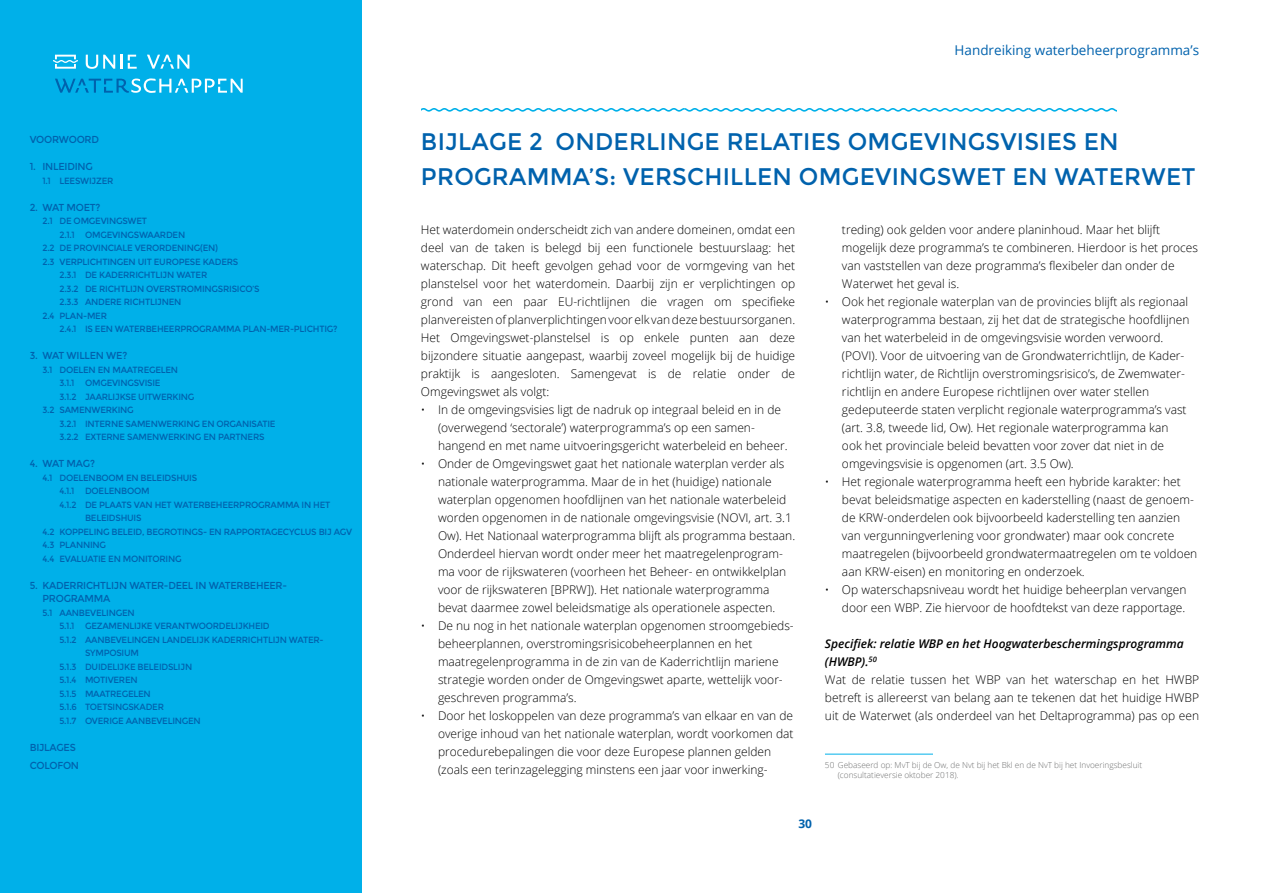
<style>
.page{position:relative;width:1263px;height:893px;background:#fff}
.page>*{position:absolute;margin:0;border:0;box-sizing:border-box;transform-origin:0 0}
.t1{font:24px/35px "Montserrat";letter-spacing:.01em;color:#0062ad}
.t2{font:13.5px "Open Sans";color:#0062ad}
.Leestekst{font:300 12px/18px "Open Sans";color:#000}
.t3{font:italic 600 12px/18px "Open Sans";color:#000}
.t4{font:700 12px "Open Sans";color:#0062ad}
.t5{font:10.2px/13.5px "Montserrat";letter-spacing:-.025em;color:#0062ad;scale:.96 1}
.t6{font:9px "Montserrat";letter-spacing:-.025em;color:#0062ad;scale:.96 1}
.Voetnoot{font:300 8.25px/9.9px "Open Sans";color:#6f7070}
</style>
<div class="page">
<div style="left:0;top:0;width:361px;height:893px;background:#00b0e9"></div>
<svg style="left:53px;top:55px;width:25px;height:14px"></svg>
<svg style="left:86px;top:55px;width:29px;height:14px"></svg>
<hr style="left:120px;top:55px;width:3px;height:14px;background:#fff">
<svg style="left:128px;top:55px;width:9px;height:14px"></svg>
<svg style="left:147px;top:55px;width:42px;height:14px"></svg>
<svg style="left:55px;top:78px;width:188px;height:15px"></svg>
<svg style="left:421px;top:108px;width:695px;height:4px"></svg>
<hr style="left:825px;top:754px;width:108px;height:1px;background:#00b0e9">
<p class="t5" style="left:30px;top:133px;width:74px">VOORWOORD</p>
<p class="t5" style="left:30px;top:160px;width:67px">1. INLEIDING</p>
<p class="t6" style="left:43px;top:175px;width:75px">1.1 LEESWIJZER</p>
<p class="t5" style="left:30px;top:201px;width:75px">2. WAT MOET?</p>
<p class="t6" style="left:43px;top:216px;width:110px">2.1 DE OMGEVINGSWET</p>
<p class="t6" style="left:60px;top:229px;width:132px">2.1.1 OMGEVINGSWAARDEN</p>
<p class="t6" style="left:43px;top:243px;width:184px">2.2 DE PROVINCIALE VERORDENING(EN)</p>
<p class="t6" style="left:43px;top:256px;width:205px">2.3 VERPLICHTINGEN UIT EUROPESE KADERS</p>
<p class="t6" style="left:60px;top:270px;width:155px">2.3.1 DE KADERRICHTLIJN WATER</p>
<p class="t6" style="left:60px;top:283px;width:210px">2.3.2 DE RICHTLIJN OVERSTROMINGSRISICO’S</p>
<p class="t6" style="left:60px;top:297px;width:128px">2.3.3 ANDERE RICHTLIJNEN</p>
<p class="t6" style="left:43px;top:310px;width:69px">2.4 PLAN-MER</p>
<p class="t6" style="left:60px;top:324px;width:291px">2.4.1 IS EEN WATERBEHEERPROGRAMMA PLAN-MER-PLICHTIG?</p>
<p class="t5" style="left:30px;top:349px;width:103px">3. WAT WILLEN WE?</p>
<p class="t6" style="left:43px;top:364px;width:143px">3.1 DOELEN EN MAATREGELEN</p>
<p class="t6" style="left:60px;top:378px;width:107px">3.1.1 OMGEVINGSVISIE</p>
<p class="t6" style="left:60px;top:391px;width:142px">3.1.2 JAARLIJKSE UITWERKING</p>
<p class="t6" style="left:43px;top:405px;width:97px">3.2 SAMENWERKING</p>
<p class="t6" style="left:60px;top:418px;width:227px">3.2.1 INTERNE SAMENWERKING EN ORGANISATIE</p>
<p class="t6" style="left:60px;top:432px;width:215px">3.2.2 EXTERNE SAMENWERKING EN PARTNERS</p>
<p class="t5" style="left:30px;top:457px;width:69px">4. WAT MAG?</p>
<p class="t6" style="left:43px;top:472px;width:163px">4.1 DOELENBOOM EN BELEIDSHUIS</p>
<p class="t6" style="left:60px;top:486px;width:95px">4.1.1 DOELENBOOM</p>
<p class="t6" style="left:60px;top:499px;width:284px">4.1.2 DE PLAATS VAN HET WATERBEHEERPROGRAMMA IN HET</p>
<p class="t6" style="left:85px;top:513px;width:60px">BELEIDSHUIS</p>
<p class="t6" style="left:43px;top:526px;width:324px">4.2 KOPPELING BELEID, BEGROTINGS- EN RAPPORTAGECYCLUS BIJ AGV</p>
<p class="t6" style="left:43px;top:540px;width:68px">4.3 PLANNING</p>
<p class="t6" style="left:43px;top:553px;width:146px">4.4 EVALUATIE EN MONITORING</p>
<p class="t5" style="left:43px;top:579px;width:256px;text-indent:-13px">5. KADERRICHTLIJN WATER-DEEL IN WATERBEHEER-<br>PROGRAMMA</p>
<p class="t6" style="left:43px;top:607px;width:97px">5.1 AANBEVELINGEN</p>
<p class="t6" style="left:60px;top:621px;width:220px">5.1.1 GEZAMENLIJKE VERANTWOORDELIJKHEID</p>
<p class="t6" style="left:60px;top:634px;width:277px">5.1.2 AANBEVELINGEN LANDELIJK KADERRICHTLIJN WATER-</p>
<p class="t6" style="left:85px;top:648px;width:58px">SYMPOSIUM</p>
<p class="t6" style="left:60px;top:661px;width:140px">5.1.3 DUIDELIJKE BELEIDSLIJN</p>
<p class="t6" style="left:60px;top:675px;width:83px">5.1.4 MOTIVEREN</p>
<p class="t6" style="left:60px;top:688px;width:97px">5.1.5 MAATREGELEN</p>
<p class="t6" style="left:60px;top:702px;width:110px">5.1.6 TOETSINGSKADER</p>
<p class="t6" style="left:60px;top:715px;width:149px">5.1.7 OVERIGE AANBEVELINGEN</p>
<p class="t5" style="left:30px;top:738px;width:53px;line-height:18px">BIJLAGES<br>COLOFON</p>
<p class="t2" style="left:954px;top:40px;width:246px">Handreiking waterbeheerprogramma’s</p>
<h1 class="t1" style="left:421px;top:124px;width:776px">BIJLAGE 2 ONDERLINGE RELATIES OMGEVINGSVISIES EN<br>PROGRAMMA’S: VERSCHILLEN OMGEVINGSWET EN WATERWET</h1>
<p class="Leestekst" style="left:421px;top:220px;width:376px;text-align:justify">Het waterdomein onderscheidt zich van andere domeinen, omdat een deel van de taken is belegd bij een functionele bestuurslaag: het waterschap. Dit heeft gevolgen gehad voor de vormgeving van het planstelsel voor het waterdomein. Daarbij zijn er verplichtingen op grond van een paar EU-richtlijnen die vragen om specifieke planvereisten of planverplichtingen voor elk van deze bestuursorganen.<br>Het Omgevingswet-planstelsel is op enkele punten aan deze bijzondere situatie aangepast, waarbij zoveel mogelijk bij de huidige praktijk is aangesloten. Samengevat is de relatie onder de Omgevingswet als volgt:</p>
<p class="Leestekst" style="left:438px;top:400px;width:351px;text-indent:-17px">• In de omgevingsvisies ligt de nadruk op integraal beleid en in de (overwegend ‘sectorale’) waterprogramma’s op een samen&shy;hangend en met name uitvoeringsgericht waterbeleid en beheer.</p>
<p class="Leestekst" style="left:438px;top:454px;width:359px;text-indent:-17px">• Onder de Omgevingswet gaat het nationale waterplan verder als nationale waterprogramma. Maar de in het (huidige) nationale waterplan opgenomen hoofdlijnen van het nationale waterbeleid worden opgenomen in de nationale omgevingsvisie (NOVI, art. 3.1<br>Ow). Het Nationaal waterprogramma blijft als programma bestaan.<br>Onderdeel hiervan wordt onder meer het maatregelenprogram&shy;ma voor de rijkswateren (voorheen het Beheer- en ontwikkelplan voor de rijkswateren [BPRW]). Het nationale waterprogramma bevat daarmee zowel beleidsmatige als operationele aspecten.</p>
<p class="Leestekst" style="left:438px;top:616px;width:357px;text-indent:-17px">• De nu nog in het nationale waterplan opgenomen stroomgebieds&shy;beheerplannen, overstromingsrisicobeheerplannen en het maatregelenprogramma in de zin van de Kaderrichtlijn mariene strategie worden onder de Omgevingswet aparte, wettelijk voor&shy;geschreven programma’s.</p>
<p class="Leestekst" style="left:438px;top:706px;width:357px;text-indent:-17px">• Door het loskoppelen van deze programma’s van elkaar en van de overige inhoud van het nationale waterplan, wordt voorkomen dat procedurebepalingen die voor deze Europese plannen gelden (zoals een terinzagelegging minstens een jaar voor inwerking-</p>
<p class="Leestekst" style="left:842px;top:220px;width:358px">treding) ook gelden voor andere planinhoud. Maar het blijft mogelijk deze programma’s te combineren. Hierdoor is het proces van vaststellen van deze programma’s flexibeler dan onder de Waterwet het geval is.</p>
<p class="Leestekst" style="left:842px;top:292px;width:349px;text-indent:-17px">• Ook het regionale waterplan van de provincies blijft als regionaal waterprogramma bestaan, zij het dat de strategische hoofdlijnen van het waterbeleid in de omgevingsvisie worden verwoord. (POVI). Voor de uitvoering van de Grondwaterrichtlijn, de Kader&shy;richtlijn water, de Richtlijn overstromingsrisico’s, de Zwemwater&shy;richtlijn en andere Europese richtlijnen over water stellen gedeputeerde staten verplicht regionale waterprogramma’s vast (art. 3.8, tweede lid, Ow). Het regionale waterprogramma kan ook het provinciale beleid bevatten voor zover dat niet in de omgevingsvisie is opgenomen (art. 3.5 Ow).</p>
<p class="Leestekst" style="left:842px;top:472px;width:357px;text-indent:-17px">• Het regionale waterprogramma heeft een hybride karakter: het bevat beleidsmatige aspecten en kaderstelling (naast de genoem&shy;de KRW-onderdelen ook bijvoorbeeld kaderstelling ten aanzien van vergunningverlening voor grondwater) maar ook concrete maatregelen (bijvoorbeeld grondwatermaatregelen om te voldoen aan KRW-eisen) en monitoring en onderzoek.</p>
<p class="Leestekst" style="left:825px;top:580px;width:363px;text-align:right">• Op waterschapsniveau wordt het huidige beheerplan vervangen door een WBP. Zie hiervoor de hoofdtekst van deze rapportage.</p>
<h4 class="t3" style="left:825px;top:634px;width:360px">Specifiek: relatie WBP en het Hoogwaterbeschermingsprogramma (HWBP).<sup>50</sup></h4>
<p class="Leestekst" style="left:825px;top:670px;width:376px;text-align:justify">Wat de relatie tussen het WBP van het waterschap en het HWBP betreft is allereerst van belang aan te tekenen dat het huidige HWBP uit de Waterwet (als onderdeel van het Deltaprogramma) pas op een</p>
<p class="Voetnoot" style="left:838px;top:760px;width:306px;text-indent:-13px">50 Gebaseerd op: MvT bij de Ow, de Nvt bij het Bkl en de NvT bij het Invoeringsbesluit (consultatieversie oktober 2018).</p>
<p class="t4" style="left:798px;top:815px;width:15px">30</p>
</div>
